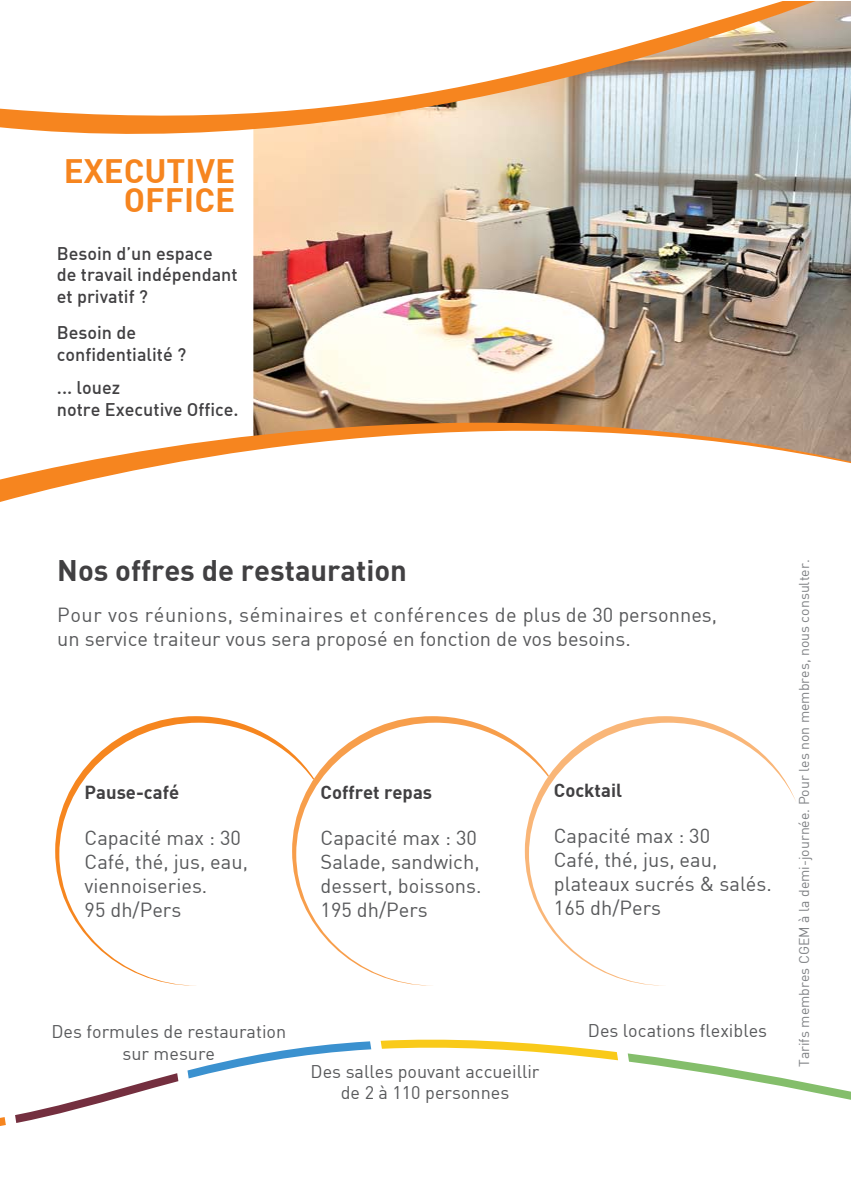
<style>
.page{position:relative;width:851px;height:1191px;background:#fff}
.page>*{position:absolute;margin:0;border:0;box-sizing:border-box;transform-origin:0 0}
.t1{font:33.2px/29px "DIN Bold";color:#f6851f;text-align:right}
.t2{font:29.2px "DIN Bold";color:#414042}
.t3{font:20px/24px "DIN";color:#58595b}
.t4{font:18.4px "DIN Bold";color:#414042}
.t5{font:18px/21.6px "DIN Medium Alternate";color:#414042}
.t6{font:18px/21.6px "DIN";color:#58595b;text-align:center}
.t7{font:14px "DIN";color:#808285}
</style>
<div class="page">
<img style="left:253px;top:161px;width:597px;height:217px">
<svg style="left:55px;top:716px;width:237px;height:269px"></svg>
<svg style="left:292px;top:716px;width:232px;height:269px"></svg>
<svg style="left:524px;top:716px;width:272px;height:269px"></svg>
<svg style="left:187px;top:1041px;width:184px;height:37px"></svg>
<svg style="left:15px;top:1073px;width:163px;height:50px"></svg>
<svg style="left:627px;top:1053px;width:223px;height:47px"></svg>
<svg style="left:380px;top:1039px;width:238px;height:21px"></svg>
<svg style="left:0;top:1117px;width:6px;height:9px"></svg>
<svg style="left:0;top:378px;width:850px;height:124px"></svg>
<svg style="left:0;top:1px;width:850px;height:160px"></svg>
<h1 class="t1" style="left:64px;top:155px;width:173px">EXECUTIVE<br>OFFICE</h1>
<p class="t5" style="left:57px;top:242px;width:182px">Besoin d’un espace<br>de travail indépendant et privatif ?</p>
<p class="t5" style="left:57px;top:321px;width:131px">Besoin de confidentialité ?</p>
<p class="t5" style="left:57px;top:376px;width:183px">... louez<br>notre Executive Office.</p>
<h2 class="t2" style="left:57px;top:551px;width:351px">Nos offres de restauration</h2>
<p class="t3" style="left:57px;top:603px;width:661px">Pour vos réunions, séminaires et conférences de plus de 30 personnes, un service traiteur vous sera proposé en fonction de vos besoins.</p>
<p class="t4" style="left:85px;top:780px;width:96px">Pause-café</p>
<p class="t3" style="left:85px;top:825px;width:165px">Capacité max : 30<br>Café, thé, jus, eau, viennoiseries.<br>95 dh/Pers</p>
<p class="t4" style="left:320px;top:780px;width:113px">Coffret repas</p>
<p class="t3" style="left:320px;top:825px;width:162px">Capacité max : 30<br>Salade, sandwich, dessert, boissons.<br>195 dh/Pers</p>
<p class="t4" style="left:554px;top:778px;width:70px">Cocktail</p>
<p class="t3" style="left:554px;top:823px;width:219px">Capacité max : 30<br>Café, thé, jus, eau, plateaux sucrés &amp; salés.<br>165 dh/Pers</p>
<p class="t6" style="left:51px;top:1020px;width:236px">Des formules de restauration sur mesure</p>
<p class="t6" style="left:310px;top:1060px;width:230px">Des salles pouvant accueillir de 2 à 110 personnes</p>
<p class="t6" style="left:587px;top:1019px;width:181px">Des locations flexibles</p>
<p class="t7" style="left:795px;top:1067px;width:509px;rotate:-90deg">Tarifs membres CGEM à la demi-journée. Pour les non membres, nous consulter.</p>
</div>
